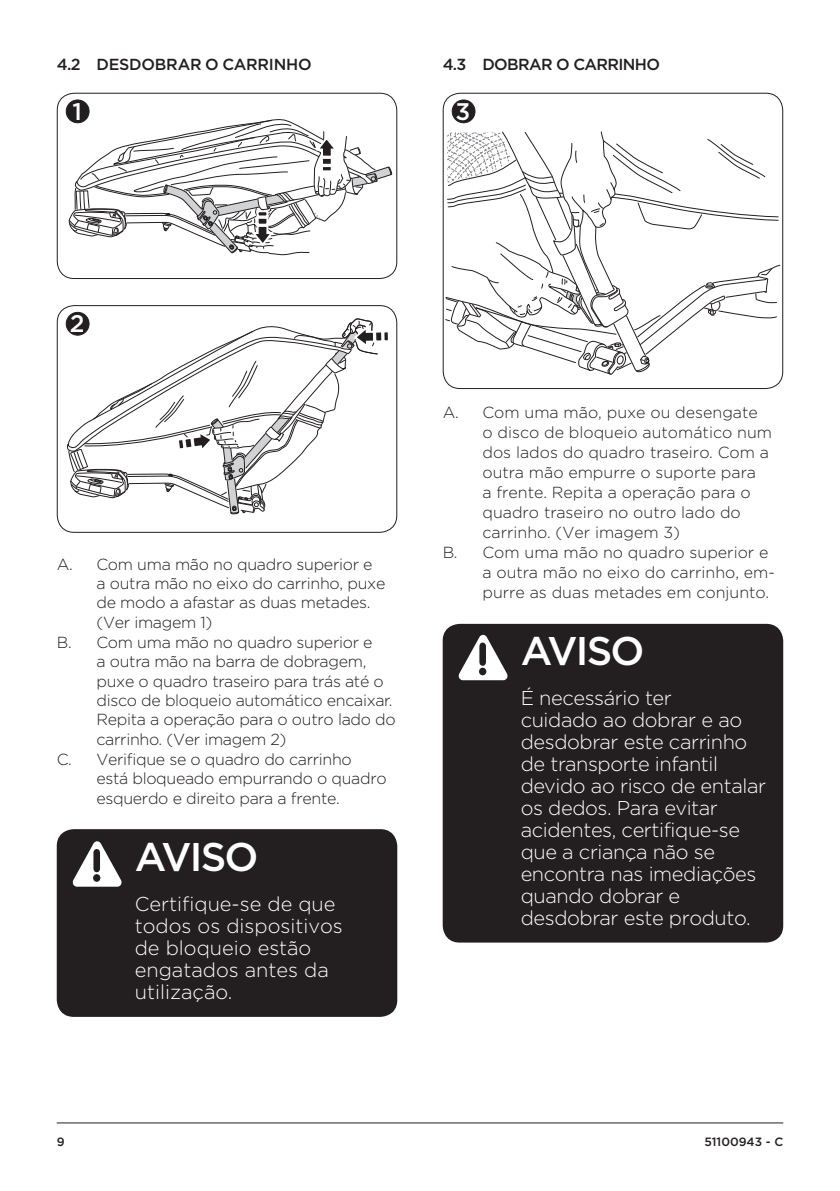
<style>
.page{position:relative;width:840px;height:1191px;background:#fff}
.page>*{position:absolute;margin:0;border:0;box-sizing:border-box;transform-origin:0 0}
.Subheading{font:500 40px "Thule";letter-spacing:-.05em;color:#fff}
.t1{font:500 24px "Thule";color:#fff}
.TOC-_body{font:300 20px/22px "Thule";letter-spacing:-.02em;color:#fff}
.TOC-_body-2{font:300 20px/22px "Thule";color:#fff}
.t2{font:300 16px/19.4px "Thule";letter-spacing:-.02em;color:#231f20}
.t3{font:300 16px/20px "Thule";color:#231f20}
.t4{font:500 16px "Thule";letter-spacing:-.02em;color:#231f20}
.t5{font:500 16px "Thule";letter-spacing:-.04em;color:#231f20}
.t6{font:500 12px "Thule";color:#231f20}
</style>
<div class="page">
<div style="left:442px;top:624px;width:340px;height:318px;background:#231f20;border-radius:17px"></div>
<svg style="left:458px;top:635px;width:49px;height:45px"></svg>
<div style="left:57px;top:829px;width:340px;height:188px;background:#231f20;border-radius:17px"></div>
<svg style="left:72px;top:841px;width:50px;height:45px"></svg>
<div style="left:57px;top:93px;width:340px;height:186px;border:1px solid #231f20;border-radius:17px"></div>
<div style="left:66px;top:100px;width:23px;height:23px;background:#231f20;border-radius:50%"></div>
<div style="left:66px;top:99px;width:23px;height:24px;border:1px solid #231f20;border-radius:50%"></div>
<div style="left:57px;top:305px;width:340px;height:228px;border:1px solid #231f20;border-radius:17px"></div>
<div style="left:66px;top:312px;width:23px;height:23px;background:#231f20;border-radius:50%"></div>
<div style="left:66px;top:312px;width:23px;height:24px;border:1px solid #231f20;border-radius:50%"></div>
<div style="left:442px;top:93px;width:340px;height:296px;border:1px solid #231f20;border-radius:17px"></div>
<div style="left:452px;top:100px;width:22px;height:23px;background:#231f20;border-radius:50%"></div>
<div style="left:451px;top:99px;width:24px;height:24px;border:1px solid #231f20;border-radius:50%"></div>
<hr style="left:57px;top:1122px;width:725px;height:1px;background:#231f20">
<svg style="left:68px;top:119px;width:324px;height:136px"></svg>
<div style="left:322px;top:158px;width:9px;height:7px;background:#231f20"></div>
<div style="left:321px;top:157px;width:11px;height:9px;border:2px solid #fff"></div>
<div style="left:322px;top:166px;width:9px;height:5px;background:#231f20"></div>
<div style="left:321px;top:165px;width:11px;height:7px;border:2px solid #fff"></div>
<svg style="left:66px;top:317px;width:312px;height:197px"></svg>
<div style="left:375px;top:331px;width:7px;height:10px;background:#231f20"></div>
<div style="left:374px;top:330px;width:9px;height:12px;border:2px solid #fff"></div>
<div style="left:383px;top:331px;width:5px;height:10px;background:#231f20"></div>
<div style="left:382px;top:330px;width:7px;height:12px;border:2px solid #fff"></div>
<svg style="left:444px;top:131px;width:336px;height:244px"></svg>
<p class="t4" style="left:57px;top:53px;width:256px">4.2 DESDOBRAR O CARRINHO</p>
<p class="t1" style="left:72px;top:96px;width:11px">1</p>
<p class="t5" style="left:442px;top:53px;width:219px">4.3 DOBRAR O CARRINHO</p>
<p class="t1" style="left:455px;top:96px;width:16px">3</p>
<p class="t1" style="left:70px;top:308px;width:16px">2</p>
<p class="t2" style="left:96px;top:554px;width:290px;text-indent:-40px">A. Com uma mão no quadro superior e a outra mão no eixo do carrinho, puxe de modo a afastar as duas metades. (Ver imagem 1)</p>
<p class="t2" style="left:96px;top:632px;width:300px;text-indent:-40px">B. Com uma mão no quadro superior e<br>a outra mão na barra de dobragem, puxe o quadro traseiro para trás até o disco de bloqueio automático encaixar.<br>Repita a operação para o outro lado do carrinho. (Ver imagem 2)</p>
<p class="t2" style="left:96px;top:749px;width:291px;text-indent:-40px">C. Verifique se o quadro do carrinho está bloqueado empurrando o quadro esquerdo e direito para a frente.</p>
<p class="Subheading" style="left:135px;top:830px;width:125px">AVISO</p>
<p class="TOC-_body-2" style="left:135px;top:892px;width:209px">Certifique-se de que todos os dispositivos de bloqueio estão engatados antes da utilização.</p>
<p class="t3" style="left:482px;top:401px;width:291px;text-indent:-40px">A. Com uma mão, puxe ou desengate<br>o disco de bloqueio automático num dos lados do quadro traseiro. Com a outra mão empurre o suporte para<br>a frente. Repita a operação para o quadro traseiro no outro lado do carrinho. (Ver imagem 3)</p>
<p class="t3" style="left:482px;top:541px;width:294px;text-indent:-40px">B. Com uma mão no quadro superior e a outra mão no eixo do carrinho, em&shy;purre as duas metades em conjunto.</p>
<p class="Subheading" style="left:520px;top:624px;width:125px">AVISO</p>
<p class="TOC-_body" style="left:520px;top:686px;width:247px">É necessário ter<br>cuidado ao dobrar e ao desdobrar este carrinho de transporte infantil devido ao risco de entalar os dedos. Para evitar acidentes, certifique-se que a criança não se encontra nas imediações quando dobrar e desdobrar este produto.</p>
<p class="t6" style="left:57px;top:1133px;width:9px">9</p>
<p class="t6" style="left:704px;top:1133px;width:80px">51100943 - C</p>
</div>
